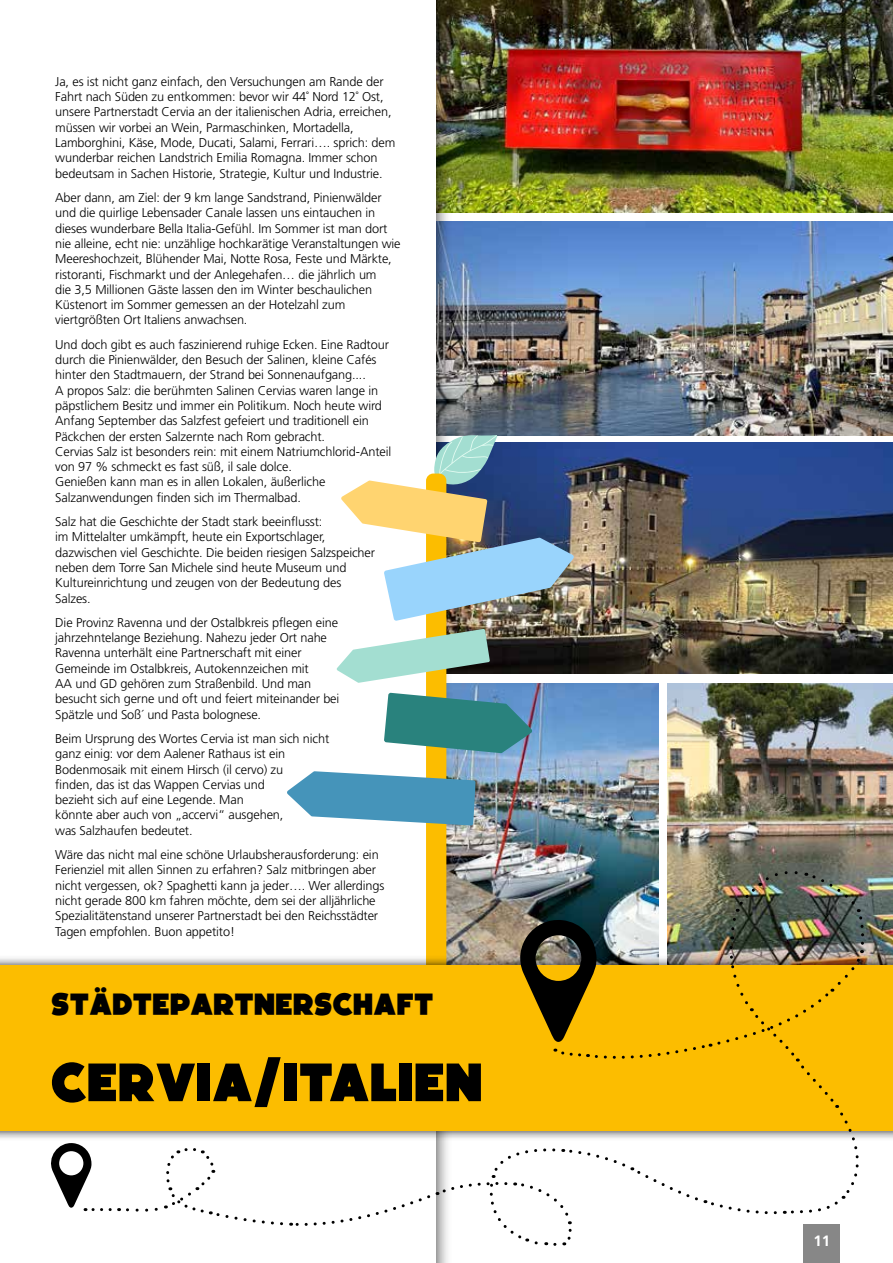
<style>
.page{position:relative;width:893px;height:1263px;background:#fff}
.page>*{position:absolute;margin:0;border:0;box-sizing:border-box;transform-origin:0 0}
.t1{font:55.5px "Boldfinger";color:#000}
.t2{font:31.35px "Boldfinger";color:#000}
.t3{font:700 15px "Frutiger LT Std";color:#fff}
.t4{font:300 12.75px/15.3px "Frutiger LT Std";letter-spacing:-.01em;color:#000}
</style>
<div class="page">
<img style="left:452px;top:0;width:441px;height:213px">
<img style="left:452px;top:221px;width:441px;height:214px">
<img style="left:481px;top:683px;width:177px;height:187px">
<img style="left:668px;top:683px;width:225px;height:272px">
<img style="left:481px;top:442px;width:412px;height:231px">
<img style="left:391px;top:621px;width:90px;height:249px">
<svg style="left:341px;top:435px;width:233px;height:186px"></svg>
<svg style="left:384px;top:693px;width:148px;height:60px;background:#468e8e"></svg>
<svg style="left:287px;top:771px;width:189px;height:54px"></svg>
<svg style="left:337px;top:629px;width:153px;height:54px"></svg>
<div style="left:0;top:955px;width:893px;height:186px;background:#000;opacity:.75"></div>
<div style="left:0;top:965px;width:893px;height:166px;background:#fcbd00"></div>
<svg style="left:291px;top:870px;width:575px;height:377px"></svg>
<svg style="left:119px;top:1148px;width:164px;height:78px"></svg>
<div style="left:804px;top:1224px;width:36px;height:39px;background:#878787"></div>
<img style="left:0;top:0;width:1px;height:1263px">
<svg style="left:51px;top:1143px;width:59px;height:68px"></svg>
<p class="t4" style="left:55px;top:74px;width:342px">Ja, es ist nicht ganz einfach, den Versuchungen am Rande der Fahrt nach Süden zu entkommen: bevor wir 44˚ Nord 12˚ Ost, unsere Partnerstadt Cervia an der italienischen Adria, erreichen, müssen wir vorbei an Wein, Parmaschinken, Mortadella, Lamborghini, Käse, Mode, Ducati, Salami, Ferrari…. sprich: dem wunderbar reichen Landstrich Emilia Romagna. Immer schon bedeutsam in Sachen Historie, Strategie, Kultur und Industrie.</p>
<p class="t4" style="left:55px;top:190px;width:347px">Aber dann, am Ziel: der 9 km lange Sandstrand, Pinienwälder und die quirlige Lebensader Canale lassen uns eintauchen in dieses wunderbare Bella Italia-Gefühl. Im Sommer ist man dort nie alleine, echt nie: unzählige hochkarätige Veranstaltungen wie Meereshochzeit, Blühender Mai, Notte Rosa, Feste und Märkte, ristoranti, Fischmarkt und der Anlegehafen… die jährlich um<br>die 3,5 Millionen Gäste lassen den im Winter beschaulichen Küstenort im Sommer gemessen an der Hotelzahl zum viertgrößten Ort Italiens anwachsen.</p>
<p class="t4" style="left:55px;top:337px;width:337px">Und doch gibt es auch faszinierend ruhige Ecken. Eine Radtour durch die Pinienwälder, den Besuch der Salinen, kleine Cafés hinter den Stadtmauern, der Strand bei Sonnenaufgang....<br>A propos Salz: die berühmten Salinen Cervias waren lange in päpstlichem Besitz und immer ein Politikum. Noch heute wird Anfang September das Salzfest gefeiert und traditionell ein Päckchen der ersten Salzernte nach Rom gebracht.<br>Cervias Salz ist besonders rein: mit einem Natriumchlorid-Anteil von 97 % schmeckt es fast süß, il sale dolce.<br>Genießen kann man es in allen Lokalen, äußerliche Salzanwendungen finden sich im Thermalbad.</p>
<p class="t4" style="left:55px;top:514px;width:321px">Salz hat die Geschichte der Stadt stark beeinflusst:<br>im Mittelalter umkämpft, heute ein Exportschlager, dazwischen viel Geschichte. Die beiden riesigen Salzspeicher neben dem Torre San Michele sind heute Museum und Kultureinrichtung und zeugen von der Bedeutung des Salzes.</p>
<p class="t4" style="left:55px;top:615px;width:286px">Die Provinz Ravenna und der Ostalbkreis pflegen eine jahrzehntelange Beziehung. Nahezu jeder Ort nahe Ravenna unterhält eine Partnerschaft mit einer Gemeinde im Ostalbkreis, Autokennzeichen mit<br>AA und GD gehören zum Straßenbild. Und man besucht sich gerne und oft und feiert miteinander bei Spätzle und Soß´ und Pasta bolognese.</p>
<p class="t4" style="left:55px;top:731px;width:276px">Beim Ursprung des Wortes Cervia ist man sich nicht ganz einig: vor dem Aalener Rathaus ist ein Bodenmosaik mit einem Hirsch (il cervo) zu<br>finden, das ist das Wappen Cervias und<br>bezieht sich auf eine Legende. Man<br>könnte aber auch von „accervi“ ausgehen,<br>was Salzhaufen bedeutet.</p>
<p class="t4" style="left:55px;top:847px;width:331px">Wäre das nicht mal eine schöne Urlaubsherausforderung: ein Ferienziel mit allen Sinnen zu erfahren? Salz mitbringen aber nicht vergessen, ok? Spaghetti kann ja jeder…. Wer allerdings nicht gerade 800 km fahren möchte, dem sei der alljährliche Spezialitätenstand unserer Partnerstadt bei den Reichsstädter Tagen empfohlen. Buon appetito!</p>
<h2 class="t2" style="left:51px;top:986px;width:384px">STÄDTEPARTNERSCHAFT</h2>
<h1 class="t1" style="left:51px;top:1050px;width:434px">CERVIA/ITALIEN</h1>
<p class="t3" style="left:814px;top:1231px;width:18px">11</p>
</div>
